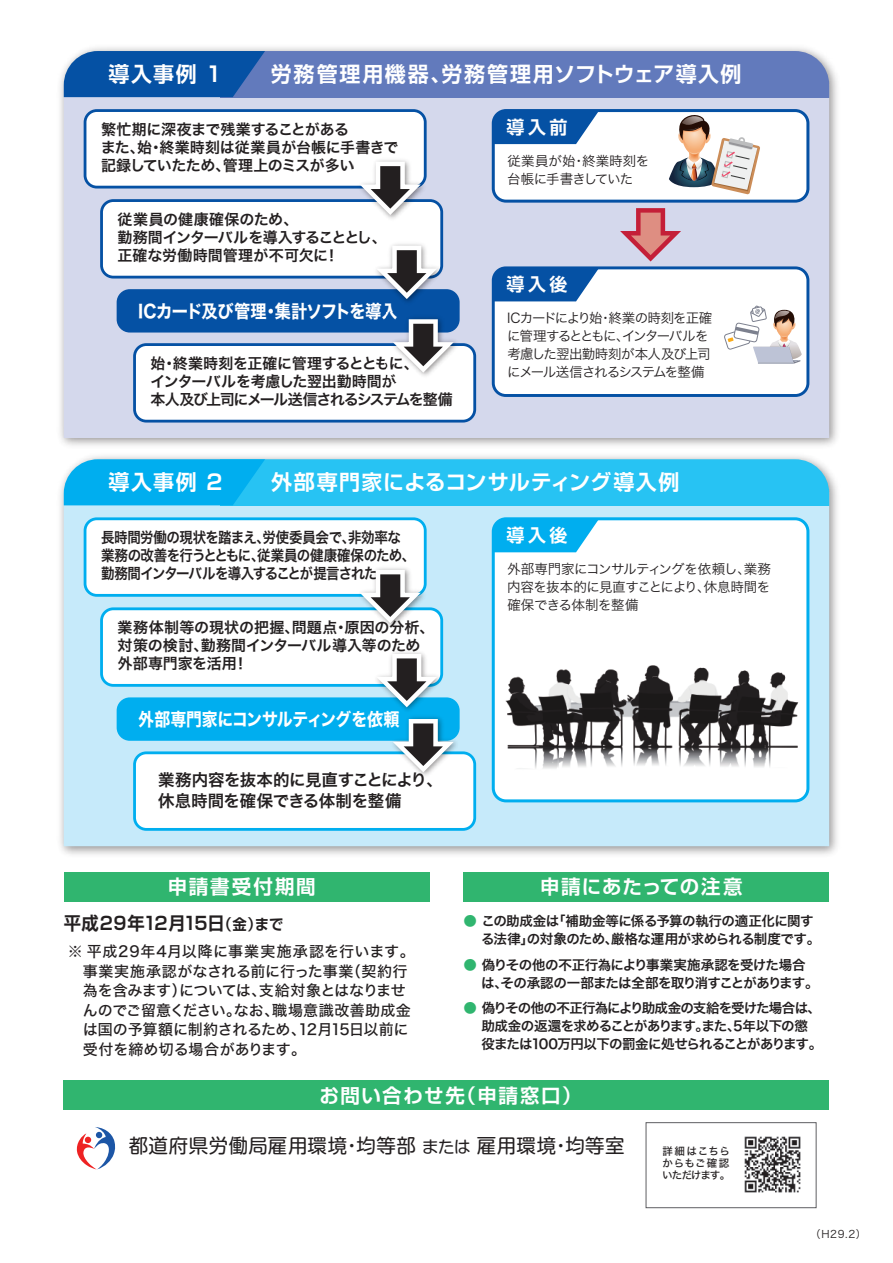
<style>
.page{position:relative;width:893px;height:1263px;background:#fff}
.page>*{position:absolute;margin:0;border:0;box-sizing:border-box;transform-origin:0 0}
.t1{font:700 21px "Shin Go Pro De";letter-spacing:.065em;color:#fff}
.t2{font:700 21px "Shin Go Pro De";letter-spacing:.04em;color:#fff}
.t3{font:19.5px "Shin M Go Pro";letter-spacing:.02em;color:#231f20}
.t4{font:700 19.5px "Shin Go Pro De";letter-spacing:.08em;color:#fff}
.t5{font:700 19.5px "Shin Go Pro De";letter-spacing:.04em;color:#fff}
.t6{font:700 19.5px "Shin Go Pro De";letter-spacing:.1em;color:#fff}
.t7{font:18px "Hira Kaku Std W7";letter-spacing:-.025em;color:#fff;scale:.9 1}
.t8{font:18px "Hira Kaku Std W7";letter-spacing:-.025em;color:#fff;scale:.88 1}
.t9{font:700 18px "Shin Go Pro De";color:#231f20;scale:.96 1}
.t10{font:700 18px "Shin Go Pro De";letter-spacing:.195em;color:#fff}
.t11{font:16.5px/21px "Hira Kaku Pro W6";letter-spacing:-.02em;color:#231f20}
.t12{font:15px/19.5px "Hira Kaku Std W5";letter-spacing:.005em;color:#231f20}
.t13{font:15px/18px "Hira Kaku Pro W6";color:#231f20}
.t14{font:15px/18px "Hira Kaku Pro W6";letter-spacing:-.025em;color:#231f20;scale:.9 1}
.t15{font:15px/18px "Hira Kaku Pro W6";letter-spacing:-.055em;color:#231f20}
.t16{font:15px/18px "Hira Kaku Pro W6";letter-spacing:-.025em;color:#231f20}
.t17{font:13.5px/18px "Hira Kaku Pro W6";letter-spacing:-.045em;color:#231f20}
.t18{font:13.5px/18px "Hira Kaku Pro W3";letter-spacing:-.075em;color:#231f20}
.t19{font:13.5px/18px "Hira Kaku Pro W3";letter-spacing:-.055em;color:#231f20;text-align:justify}
.t20{font:13.5px/18px "Hira Kaku Pro W3";color:#231f20}
.t21{font:10.5px/12px "Hira Kaku Std W5";letter-spacing:.03em;color:#231f20}
.t22{font:10.5px "Hira Kaku Pro W3";color:#231f20}
.s1{font-size:15px}
.s2{color:#30b56f}
.s3{font-size:16.5px}
</style>
<div class="page">
<img style="left:60px;top:47px;width:777px;height:390px">
<div style="left:64px;top:97px;width:765px;height:340px;background:#d4d8ec"></div>
<div style="left:220px;top:51px;width:609px;height:46px;background:#627abc"></div>
<svg style="left:64px;top:51px;width:201px;height:46px;background:#1258a8"></svg>
<img style="left:60px;top:437px;width:777px;height:418px">
<div style="left:64px;top:505px;width:765px;height:341px;background:#c6eafa"></div>
<div style="left:220px;top:459px;width:609px;height:46px;background:#27c3f3"></div>
<svg style="left:64px;top:459px;width:209px;height:46px;background:#0bb2ef"></svg>
<svg style="left:76px;top:1127px;width:40px;height:42px"></svg>
<div style="left:492px;top:109px;width:317px;height:94px;border:3px solid #0551a4;border-radius:13px"></div>
<div style="left:84px;top:109px;width:343px;height:79px;border:3px solid #0551a4;border-radius:12px"></div>
<div style="left:463px;top:872px;width:366px;height:29px;background:#30b56f"></div>
<div style="left:64px;top:872px;width:365px;height:29px;background:#30b56f"></div>
<div style="left:64px;top:1080px;width:765px;height:30px;background:#30b56f"></div>
<svg style="left:85px;top:111px;width:390px;height:310px"></svg>
<div style="left:84px;top:517px;width:343px;height:80px;border:3px solid #00aeef;border-radius:12px"></div>
<svg style="left:493px;top:519px;width:315px;height:282px"></svg>
<svg style="left:493px;top:519px;width:110px;height:33px;background:#26baf1"></svg>
<div style="left:492px;top:517px;width:317px;height:285px;border:3px solid #00aeef;border-radius:13px"></div>
<div style="left:133px;top:751px;width:343px;height:80px;border:3px solid #00aeef;border-radius:12px"></div>
<svg style="left:85px;top:519px;width:390px;height:310px"></svg>
<img style="left:744px;top:1136px;width:57px;height:57px">
<div style="left:646px;top:1122px;width:170px;height:86px;border:1px solid #5f5f62"></div>
<svg style="left:493px;top:111px;width:315px;height:284px"></svg>
<img style="left:499px;top:652px;width:302px;height:130px">
<h1 class="t1" style="left:108px;top:57px;width:115px">導入事例 1</h1>
<h1 class="t1" style="left:271px;top:57px;width:472px">労務管理用機器、労務管理用ソフトウェア導入例</h1>
<p class="t16" style="left:101px;top:120px;width:299px">繁忙期に深夜まで残業することがある<br>また、始・終業時刻は従業員が台帳に手書きで記録していたため、管理上のミスが多い</p>
<p class="t13" style="left:118px;top:210px;width:271px">従業員の健康確保のため、<br>勤務間インターバルを導入することとし、正確な労働時間管理が不可欠に！</p>
<h3 class="t7" style="left:138px;top:297px;width:290px">ICカード及び管理・集計ソフトを導入</h3>
<p class="t15" style="left:151px;top:354px;width:304px">始・終業時刻を正確に管理するとともに、<br>インターバルを考慮した翌出勤時間が<br>本人及び上司にメール送信されるシステムを整備</p>
<h3 class="t10" style="left:506px;top:112px;width:63px">導入前</h3>
<p class="t20" style="left:507px;top:151px;width:144px">従業員が始・終業時刻を台帳に手書きしていた</p>
<h3 class="t10" style="left:507px;top:270px;width:62px">導入後</h3>
<p class="t18" style="left:507px;top:308px;width:207px">ICカードにより始・終業の時刻を正確に管理するとともに、インターバルを考慮した翌出勤時刻が本人及び上司にメール送信されるシステムを整備</p>
<h1 class="t1" style="left:108px;top:465px;width:116px">導入事例 2</h1>
<h1 class="t2" style="left:271px;top:465px;width:410px">外部専門家によるコンサルティング導入例</h1>
<p class="t14" style="left:101px;top:528px;width:351px">長時間労働の現状を踏まえ、労使委員会で、非効率な業務の改善を行うとともに、従業員の健康確保のため、勤務間インターバルを導入することが提言された</p>
<h3 class="t10" style="left:507px;top:521px;width:62px">導入後</h3>
<p class="t19" style="left:507px;top:559px;width:265px">外部専門家にコンサルティングを依頼し、業務内容を抜本的に見直すことにより、休息時間を確保できる体制を整備</p>
<p class="t13" style="left:118px;top:618px;width:319px">業務体制等の現状の把握、問題点・原因の分析、対策の検討、勤務間インターバル導入等のため外部専門家を活用！</p>
<h3 class="t8" style="left:138px;top:705px;width:298px">外部専門家にコンサルティングを依頼</h3>
<p class="t11" style="left:158px;top:768px;width:286px">業務内容を抜本的に見直すことにより、休息時間を確保できる体制を整備</p>
<h2 class="t6" style="left:168px;top:871px;width:150px">申請書受付期間</h2>
<h3 class="t9" style="left:64px;top:908px;width:231px">平成29年12月15日<span class="s1">（金）まで</span></h3>
<p class="t12" style="left:83px;top:942px;width:334px;text-indent:-15px">※ 平成29年4月以降に事業実施承認を行います。事業実施承認がなされる前に行った事業（契約行為を含みます）については、支給対象とはなりませんのでご留意ください。なお、職場意識改善助成金は国の予算額に制約されるため、12月15日以前に受付を締め切る場合があります。</p>
<h2 class="t5" style="left:540px;top:871px;width:204px">申請にあたっての注意</h2>
<p class="t17" style="left:481px;top:911px;width:340px;text-indent:-18px"><span class="s2">●</span> この助成金は「補助金等に係る予算の執行の適正化に関する法律」の対象のため、厳格な運用が求められる制度です。</p>
<p class="t17" style="left:481px;top:955px;width:339px;text-indent:-18px"><span class="s2">●</span> 偽りその他の不正行為により事業実施承認を受けた場合は、その承認の一部または全部を取り消すことがあります。</p>
<p class="t17" style="left:481px;top:998px;width:342px;text-indent:-18px"><span class="s2">●</span> 偽りその他の不正行為により助成金の支給を受けた場合は、助成金の返還を求めることがあります。また、5年以下の懲役または100万円以下の罰金に処せられることがあります。</p>
<h2 class="t4" style="left:319px;top:1079px;width:264px">お問い合わせ先（申請窓口）</h2>
<h2 class="t3" style="left:129px;top:1130px;width:497px">都道府県労働局雇用環境・均等部 <span class="s3">または</span> 雇用環境・均等室</h2>
<p class="t21" style="left:662px;top:1145px;width:70px">詳細はこちらからもご確認いただけます。</p>
<p class="t22" style="left:810px;top:1225px;width:58px">（H29.2）</p>
</div>
